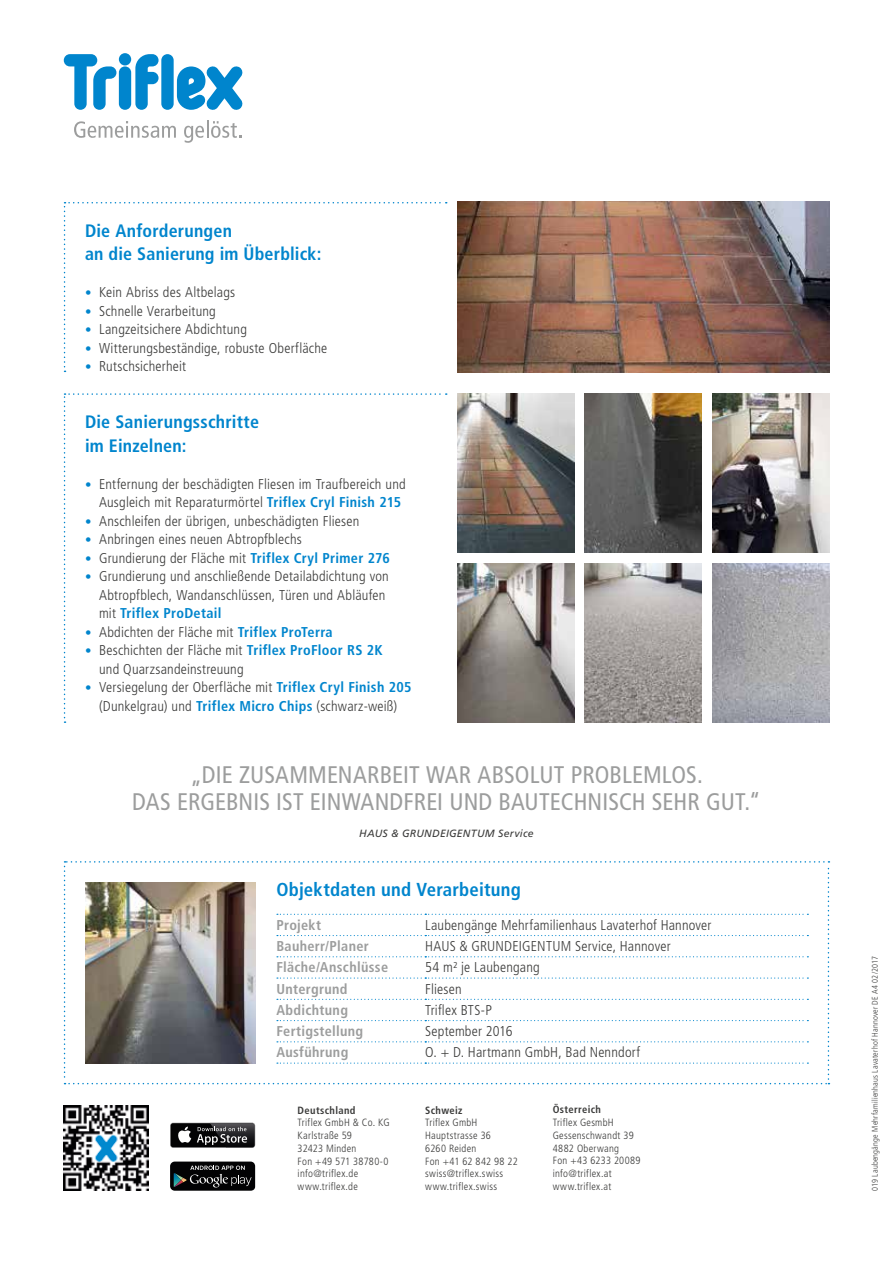
<style>
.page{position:relative;width:893px;height:1263px;background:#fff}
.page>*{position:absolute;margin:0;border:0;box-sizing:border-box;transform-origin:0 0}
.t1{font:condensed 24px/26.4px "Frutiger LT Pro";letter-spacing:.005em;color:#9c9d9d;text-align:center}
.t2{font:700 condensed 18.75px "Frutiger LT Pro";letter-spacing:.01em;color:#0085cd}
.t3{font:700 condensed 18px/23.4px "Frutiger LT Pro";letter-spacing:.01em;color:#0085cd}
.t4{font:300 condensed 14.25px/18.6px "Frutiger LT Pro";letter-spacing:.015em;color:#3b3b3a}
.t5{font:700 condensed 14.25px "Frutiger LT Pro";letter-spacing:.02em;color:#9c9d9d}
.t6{font:300 condensed 10.5px/12.8px "Frutiger LT Pro";letter-spacing:.025em;color:#3b3b3a}
.t7{font:700 condensed 10.5px "Frutiger LT Pro";letter-spacing:.03em;color:#3b3b3a}
.t8{font:italic 10.5px "Frutiger LT Pro";letter-spacing:.025em;color:#3b3b3a}
.t9{font:300 condensed 8.25px "Frutiger LT Pro";letter-spacing:.025em;color:#3b3b3a}
.s1{font-size:12.9px;color:#0085cd}
.s2{font-weight:700;color:#0085cd}
</style>
<div class="page">
<svg style="left:74px;top:121px;width:102px;height:17px"></svg>
<svg style="left:184px;top:120px;width:57px;height:23px"></svg>
<svg style="left:64px;top:54px;width:52px;height:56px"></svg>
<div style="left:119px;top:66px;width:12px;height:44px;background:#0085cd;border-radius:6px"></div>
<div style="left:119px;top:53px;width:12px;height:12px;background:#0085cd;border-radius:50%"></div>
<svg style="left:135px;top:54px;width:24px;height:56px"></svg>
<svg style="left:177px;top:66px;width:65px;height:44px"></svg>
<div style="left:161px;top:54px;width:13px;height:56px;background:#0085cd;border-radius:6px"></div>
<div style="left:170px;top:1123px;width:85px;height:25px;background:#484849;border-radius:3px"></div>
<div style="left:171px;top:1123px;width:84px;height:24px;background:#030304;border-radius:2px"></div>
<svg style="left:178px;top:1126px;width:13px;height:17px"></svg>
<img style="left:210px;top:1147px;width:44px;height:1px">
<img style="left:210px;top:1123px;width:45px;height:24px">
<svg style="left:197px;top:1127px;width:50px;height:18px"></svg>
<div style="left:170px;top:1161px;width:85px;height:30px;background:#020204;border-radius:5px"></div>
<svg style="left:174px;top:1165px;width:78px;height:22px"></svg>
<img style="left:64px;top:1106px;width:85px;height:85px">
<svg style="left:64px;top:861px;width:765px;height:223px"></svg>
<img style="left:85px;top:882px;width:170px;height:181px">
<svg style="left:64px;top:202px;width:383px;height:170px"></svg>
<img style="left:457px;top:202px;width:372px;height:170px">
<svg style="left:64px;top:393px;width:383px;height:330px"></svg>
<img style="left:712px;top:393px;width:117px;height:160px">
<img style="left:712px;top:563px;width:117px;height:160px">
<img style="left:585px;top:393px;width:117px;height:160px">
<img style="left:585px;top:563px;width:117px;height:160px">
<img style="left:457px;top:393px;width:117px;height:160px">
<img style="left:457px;top:563px;width:117px;height:160px">
<p class="t3" style="left:85px;top:219px;width:238px">Die Anforderungen<br>an die Sanierung im Überblick:</p>
<p class="t4" style="left:85px;top:283px;width:152px"><span class="s1">•</span> Kein Abriss des Altbelags</p>
<p class="t4" style="left:85px;top:302px;width:132px"><span class="s1">•</span> Schnelle Verarbeitung</p>
<p class="t4" style="left:85px;top:320px;width:163px"><span class="s1">•</span> Langzeitsichere Abdichtung</p>
<p class="t4" style="left:85px;top:339px;width:244px"><span class="s1">•</span> Witterungsbeständige, robuste Oberfläche</p>
<p class="t4" style="left:85px;top:357px;width:103px"><span class="s1">•</span> Rutschsicherheit</p>
<p class="t3" style="left:85px;top:410px;width:175px">Die Sanierungsschritte im Einzelnen:</p>
<p class="t4" style="left:99px;top:474px;width:308px;text-indent:-14px"><span class="s1">•</span> Entfernung der beschädigten Fliesen im Traufbereich und<br>Ausgleich mit Reparaturmörtel <span class="s2">Triflex Cryl Finish 215</span></p>
<p class="t4" style="left:85px;top:512px;width:276px"><span class="s1">•</span> Anschleifen der übrigen, unbeschädigten Fliesen</p>
<p class="t4" style="left:85px;top:530px;width:218px"><span class="s1">•</span> Anbringen eines neuen Abtropfblechs</p>
<p class="t4" style="left:85px;top:549px;width:306px"><span class="s1">•</span> Grundierung der Fläche mit <span class="s2">Triflex Cryl Primer 276</span></p>
<p class="t4" style="left:99px;top:567px;width:291px;text-indent:-14px"><span class="s1">•</span> Grundierung und anschließende Detailabdichtung von<br>Abtropfblech, Wandanschlüssen, Türen und Abläufen mit <span class="s2">Triflex ProDetail</span></p>
<p class="t4" style="left:85px;top:623px;width:249px"><span class="s1">•</span> Abdichten der Fläche mit <span class="s2">Triflex ProTerra</span></p>
<p class="t4" style="left:99px;top:641px;width:285px;text-indent:-14px"><span class="s1">•</span> Beschichten der Fläche mit <span class="s2">Triflex ProFloor RS 2K </span>und Quarzsandeinstreuung</p>
<p class="t4" style="left:85px;top:678px;width:328px;text-align:center"><span class="s1">•</span> Versiegelung der Oberfläche mit <span class="s2">Triflex Cryl Finish 205 </span>(Dunkelgrau) und <span class="s2">Triflex Micro Chips</span> (schwarz-weiß)</p>
<h1 class="t1" style="left:132px;top:762px;width:630px">„DIE ZUSAMMENARBEIT WAR ABSOLUT PROBLEMLOS.<br>DAS ERGEBNIS IST EINWANDFREI UND BAUTECHNISCH SEHR GUT.“</h1>
<p class="t8" style="left:359px;top:827px;width:176px">HAUS &amp; GRUNDEIGENTUM Service</p>
<h2 class="t2" style="left:276px;top:879px;width:246px">Objektdaten und Verarbeitung</h2>
<p class="t5" style="left:276px;top:916px;width:46px">Projekt</p>
<p class="t4" style="left:425px;top:916px;width:288px">Laubengänge Mehrfamilienhaus Lavaterhof Hannover</p>
<p class="t5" style="left:276px;top:938px;width:94px">Bauherr/Planer</p>
<p class="t4" style="left:425px;top:937px;width:247px">HAUS &amp; GRUNDEIGENTUM Service, Hannover</p>
<p class="t5" style="left:276px;top:959px;width:113px">Fläche/Anschlüsse</p>
<p class="t4" style="left:425px;top:958px;width:116px">54 m² je Laubengang</p>
<p class="t5" style="left:276px;top:980px;width:73px">Untergrund</p>
<p class="t4" style="left:425px;top:979px;width:38px">Fliesen</p>
<p class="t5" style="left:276px;top:1001px;width:73px">Abdichtung</p>
<p class="t4" style="left:425px;top:1001px;width:68px">Triflex BTS-P</p>
<p class="t5" style="left:276px;top:1023px;width:88px">Fertigstellung</p>
<p class="t4" style="left:425px;top:1022px;width:89px">September 2016</p>
<p class="t5" style="left:276px;top:1044px;width:73px">Ausführung</p>
<p class="t4" style="left:425px;top:1043px;width:216px">O. + D. Hartmann GmbH, Bad Nenndorf</p>
<p class="t7" style="left:298px;top:1104px;width:59px">Deutschland</p>
<p class="t6" style="left:298px;top:1116px;width:93px">Triflex GmbH &amp; Co. KG<br>Karlstraße 59<br>32423 Minden<br>Fon +49 571 38780-0 info@triflex.de www.triflex.de</p>
<p class="t7" style="left:425px;top:1103px;width:39px">Schweiz</p>
<p class="t6" style="left:425px;top:1116px;width:94px">Triflex GmbH<br>Hauptstrasse 36<br>6260 Reiden<br>Fon +41 62 842 98 22 swiss@triflex.swiss www.triflex.swiss</p>
<p class="t7" style="left:553px;top:1103px;width:50px">Österreich</p>
<p class="t6" style="left:553px;top:1116px;width:89px">Triflex GesmbH<br>Gessenschwandt 39<br>4882 Oberwang<br>Fon +43 6233 20089 info@triflex.at www.triflex.at</p>
<p class="t9" style="left:870px;top:1191px;width:236px;rotate:-90deg">019 Laubengänge Mehrfamilienhaus Lavaterhof Hannover DE A4 02/2017</p>
</div>
